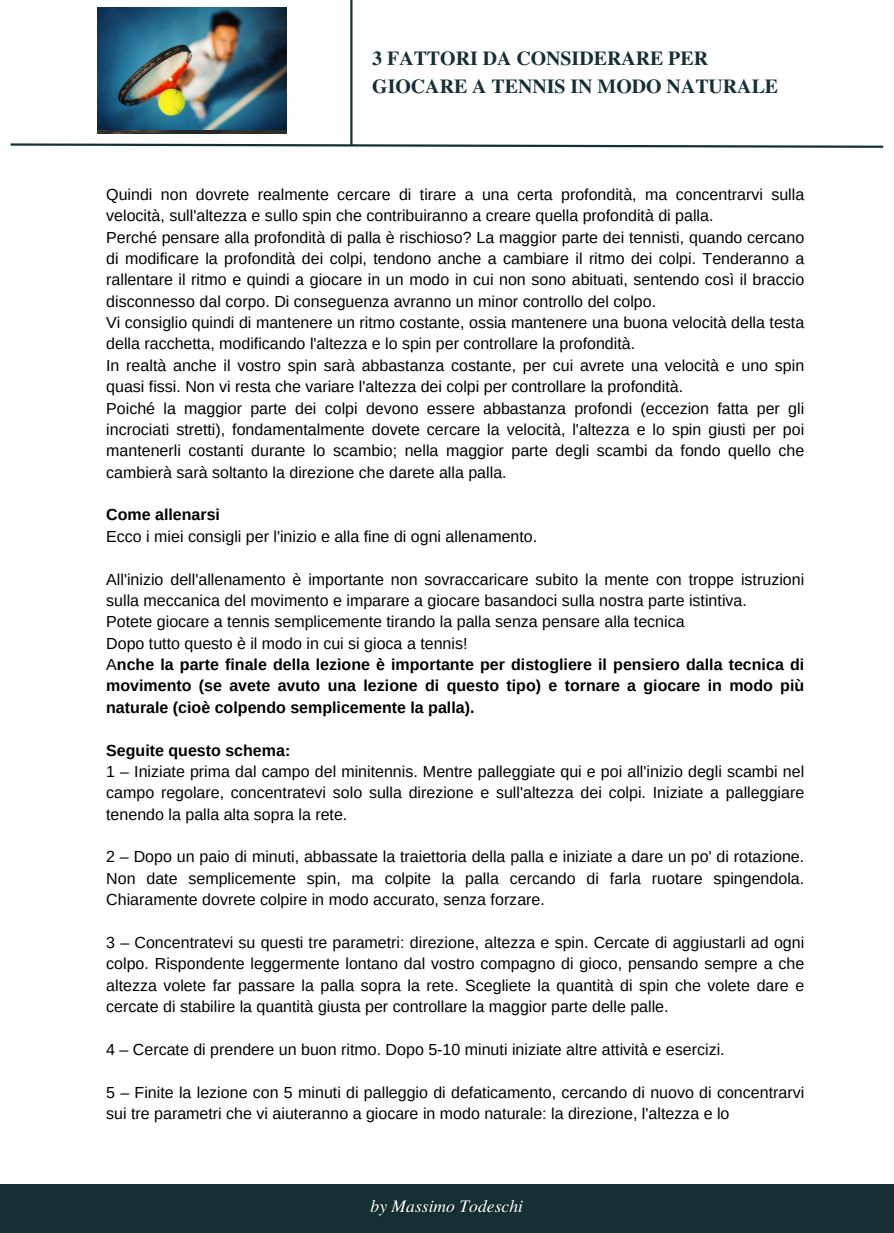
<style>
.page{position:relative;width:894px;height:1233px;background:#fff}
.page>*{position:absolute;margin:0;border:0;box-sizing:border-box;transform-origin:0 0}
.t1{font:700 19.8px/28.2px "Te X Gyre Termes";color:#153035}
.t2{font:italic 17.55px "Te X Gyre Termes";color:#fff}
.t3{font:16.05px/21.3px "Arimo";color:#000}
.t4{font:700 16.05px/21.3px "Arimo";color:#000;text-align:justify}
.s1{font-weight:400}
</style>
<div class="page">
<div style="left:0;top:1184px;width:893px;height:49px;background:#153035"></div>
<svg style="left:10px;top:142px;width:874px;height:6px"></svg>
<hr style="left:350px;top:0;width:2px;height:146px;background:#153035">
<img style="left:98px;top:130px;width:189px;height:3px">
<img style="left:98px;top:7px;width:189px;height:123px">
<p class="t1" style="left:372px;top:43px;width:407px">3 FATTORI DA CONSIDERARE PER<br>GIOCARE A TENNIS IN MODO NATURALE</p>
<p class="t3" style="left:106px;top:184px;width:699px">Quindi non dovrete realmente cercare di tirare a una certa profondità, ma concentrarvi sulla velocità, sull'altezza e sullo spin che contribuiranno a creare quella profondità di palla.</p>
<p class="t3" style="left:106px;top:226px;width:699px;text-align:justify">Perché pensare alla profondità di palla è rischioso? La maggior parte dei tennisti, quando cercano di modificare la profondità dei colpi, tendono anche a cambiare il ritmo dei colpi. Tenderanno a rallentare il ritmo e quindi a giocare in un modo in cui non sono abituati, sentendo così il braccio disconnesso dal corpo. Di conseguenza avranno un minor controllo del colpo.</p>
<h1 class="t3" style="left:106px;top:312px;width:699px">Vi consiglio quindi di mantenere un ritmo costante, ossia mantenere una buona velocità della testa della racchetta, modificando l'altezza e lo spin per controllare la profondità.</h1>
<p class="t3" style="left:106px;top:355px;width:699px">In realtà anche il vostro spin sarà abbastanza costante, per cui avrete una velocità e uno spin quasi fissi. Non vi resta che variare l'altezza dei colpi per controllare la profondità.</p>
<p class="t3" style="left:106px;top:397px;width:699px;text-align:justify">Poiché la maggior parte dei colpi devono essere abbastanza profondi (eccezion fatta per gli incrociati stretti), fondamentalmente dovete cercare la velocità, l'altezza e lo spin giusti per poi mantenerli costanti durante lo scambio; nella maggior parte degli scambi da fondo quello che cambierà sarà soltanto la direzione che darete alla palla.</p>
<p class="t4" style="left:106px;top:504px;width:115px">Come allenarsi</p>
<p class="t3" style="left:106px;top:526px;width:432px">Ecco i miei consigli per l'inizio e alla fine di ogni allenamento.</p>
<p class="t3" style="left:106px;top:568px;width:699px">All'inizio dell'allenamento è importante non sovraccaricare subito la mente con troppe istruzioni sulla meccanica del movimento e imparare a giocare basandoci sulla nostra parte istintiva.</p>
<p class="t3" style="left:106px;top:611px;width:579px">Potete giocare a tennis semplicemente tirando la palla senza pensare alla tecnica</p>
<p class="t3" style="left:106px;top:632px;width:363px">Dopo tutto questo è il modo in cui si gioca a tennis!</p>
<p class="t4" style="left:106px;top:654px;width:699px"><span class="s1">A</span>nche la parte finale della lezione è importante per distogliere il pensiero dalla tecnica di movimento (se avete avuto una lezione di questo tipo) e tornare a giocare in modo più naturale (cioè colpendo semplicemente la palla).</p>
<p class="t4" style="left:106px;top:739px;width:186px">Seguite questo schema:</p>
<p class="t3" style="left:106px;top:761px;width:699px;text-align:justify">1 – Iniziate prima dal campo del minitennis. Mentre palleggiate qui e poi all'inizio degli scambi nel campo regolare, concentratevi solo sulla direzione e sull'altezza dei colpi. Iniziate a palleggiare tenendo la palla alta sopra la rete.</p>
<p class="t3" style="left:106px;top:846px;width:699px;text-align:justify">2 – Dopo un paio di minuti, abbassate la traiettoria della palla e iniziate a dare un po' di rotazione.<br>Non date semplicemente spin, ma colpite la palla cercando di farla ruotare spingendola.<br>Chiaramente dovrete colpire in modo accurato, senza forzare.</p>
<p class="t3" style="left:106px;top:932px;width:699px;text-align:justify">3 – Concentratevi su questi tre parametri: direzione, altezza e spin. Cercate di aggiustarli ad ogni colpo. Rispondente leggermente lontano dal vostro compagno di gioco, pensando sempre a che altezza volete far passare la palla sopra la rete. Scegliete la quantità di spin che volete dare e cercate di stabilire la quantità giusta per controllare la maggior parte delle palle.</p>
<p class="t3" style="left:106px;top:1039px;width:619px">4 – Cercate di prendere un buon ritmo. Dopo 5-10 minuti iniziate altre attività e esercizi.</p>
<p class="t3" style="left:106px;top:1081px;width:699px">5 – Finite la lezione con 5 minuti di palleggio di defaticamento, cercando di nuovo di concentrarvi sui tre parametri che vi aiuteranno a giocare in modo naturale: la direzione, l'altezza e lo</p>
<p class="t2" style="left:370px;top:1194px;width:154px">by Massimo Todeschi</p>
</div>
